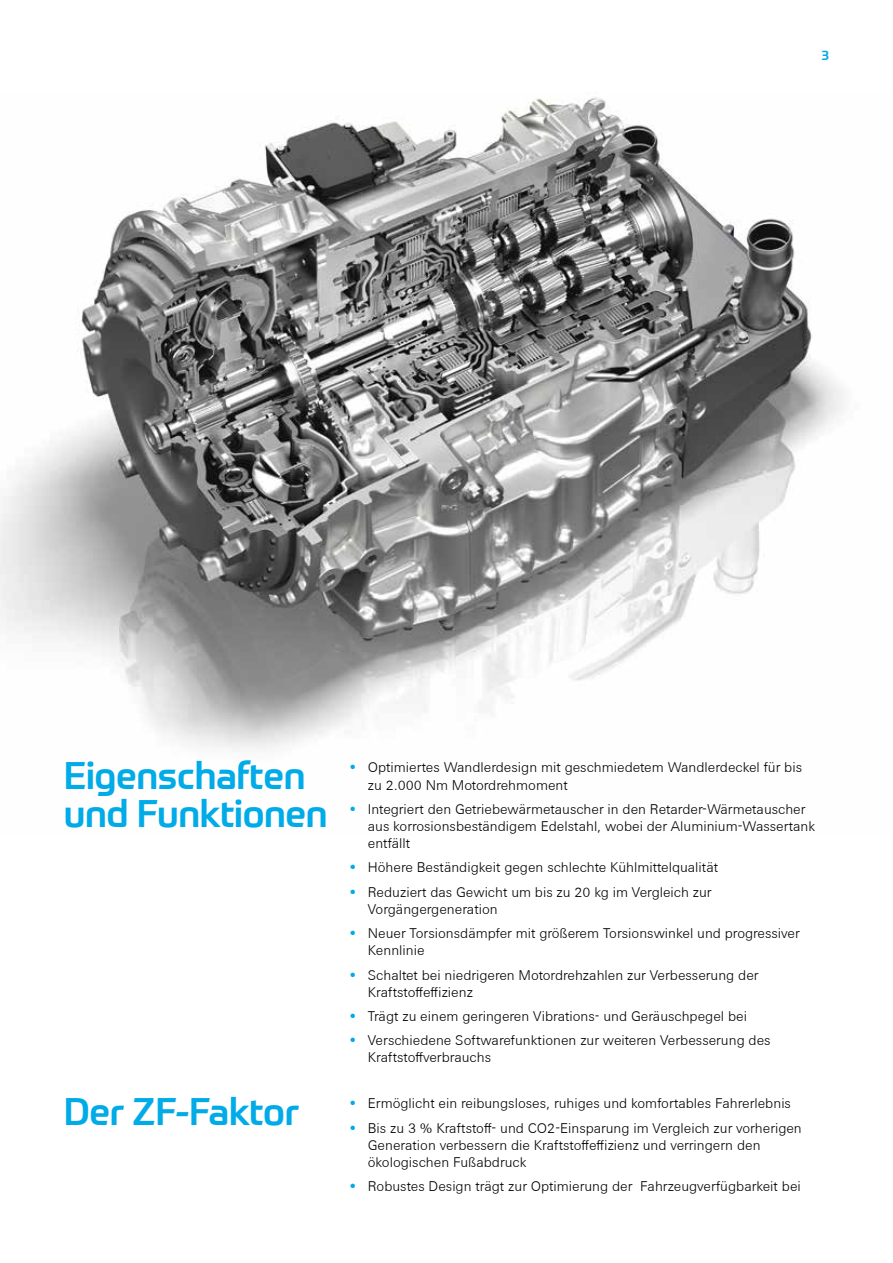
<style>
.page{position:relative;width:893px;height:1263px;background:#fff}
.page>*{position:absolute;margin:0;border:0;box-sizing:border-box;transform-origin:0 0}
.t1{font:500 37.5px/37.5px "ZF Prometo";letter-spacing:-.01em;color:#00abe7}
.t2{font:300 14.25px/17.1px "ZF Sans";color:#000}
.t3{font:500 13.5px "ZF Prometo";color:#00abe7}
.s1{font-weight:500;color:#00abe7}
</style>
<div class="page">
<img style="left:0;top:97px;width:844px;height:654px">
<p class="t3" style="left:822px;top:47px;width:9px">3</p>
<h1 class="t1" style="left:64px;top:757px;width:265px">Eigenschaften und Funktionen</h1>
<p class="t2" style="left:368px;top:759px;width:436px;text-indent:-19px"><span class="s1">•</span> Optimiertes Wandlerdesign mit geschmiedetem Wandlerdeckel für bis zu 2.000 Nm Motordrehmoment</p>
<p class="t2" style="left:368px;top:801px;width:449px;text-indent:-19px"><span class="s1">•</span> Integriert den Getriebewärmetauscher in den Retarder-Wärmetauscher aus korrosionsbeständigem Edelstahl, wobei der Aluminium-Wassertank entfällt</p>
<p class="t2" style="left:349px;top:859px;width:371px"><span class="s1">•</span> Höhere Beständigkeit gegen schlechte Kühlmittelqualität</p>
<p class="t2" style="left:368px;top:884px;width:345px;text-indent:-19px"><span class="s1">•</span> Reduziert das Gewicht um bis zu 20 kg im Vergleich zur<br>Vorgängergeneration</p>
<p class="t2" style="left:368px;top:925px;width:433px;text-indent:-19px"><span class="s1">•</span> Neuer Torsionsdämpfer mit größerem Torsionswinkel und progressiver<br>Kennlinie</p>
<p class="t2" style="left:368px;top:966px;width:392px;text-indent:-19px"><span class="s1">•</span> Schaltet bei niedrigeren Motordrehzahlen zur Verbesserung der<br>Kraftstoffeffizienz</p>
<p class="t2" style="left:349px;top:1008px;width:400px"><span class="s1">•</span> Trägt zu einem geringeren Vibrations- und Geräuschpegel bei</p>
<p class="t2" style="left:368px;top:1032px;width:404px;text-indent:-19px"><span class="s1">•</span> Verschiedene Softwarefunktionen zur weiteren Verbesserung des<br>Kraftstoffverbrauchs</p>
<h1 class="t1" style="left:64px;top:1092px;width:237px">Der ZF-Faktor</h1>
<p class="t2" style="left:349px;top:1095px;width:444px"><span class="s1">•</span> Ermöglicht ein reibungsloses, ruhiges und komfortables Fahrerlebnis</p>
<p class="t2" style="left:368px;top:1119px;width:436px;text-indent:-19px"><span class="s1">•</span> Bis zu 3 % Kraftstoff- und CO2-Einsparung im Vergleich zur vorherigen<br>Generation verbessern die Kraftstoffeffizienz und verringern den ökologischen Fußabdruck</p>
<p class="t2" style="left:349px;top:1178px;width:454px"><span class="s1">•</span> Robustes Design trägt zur Optimierung der Fahrzeugverfügbarkeit bei</p>
</div>
